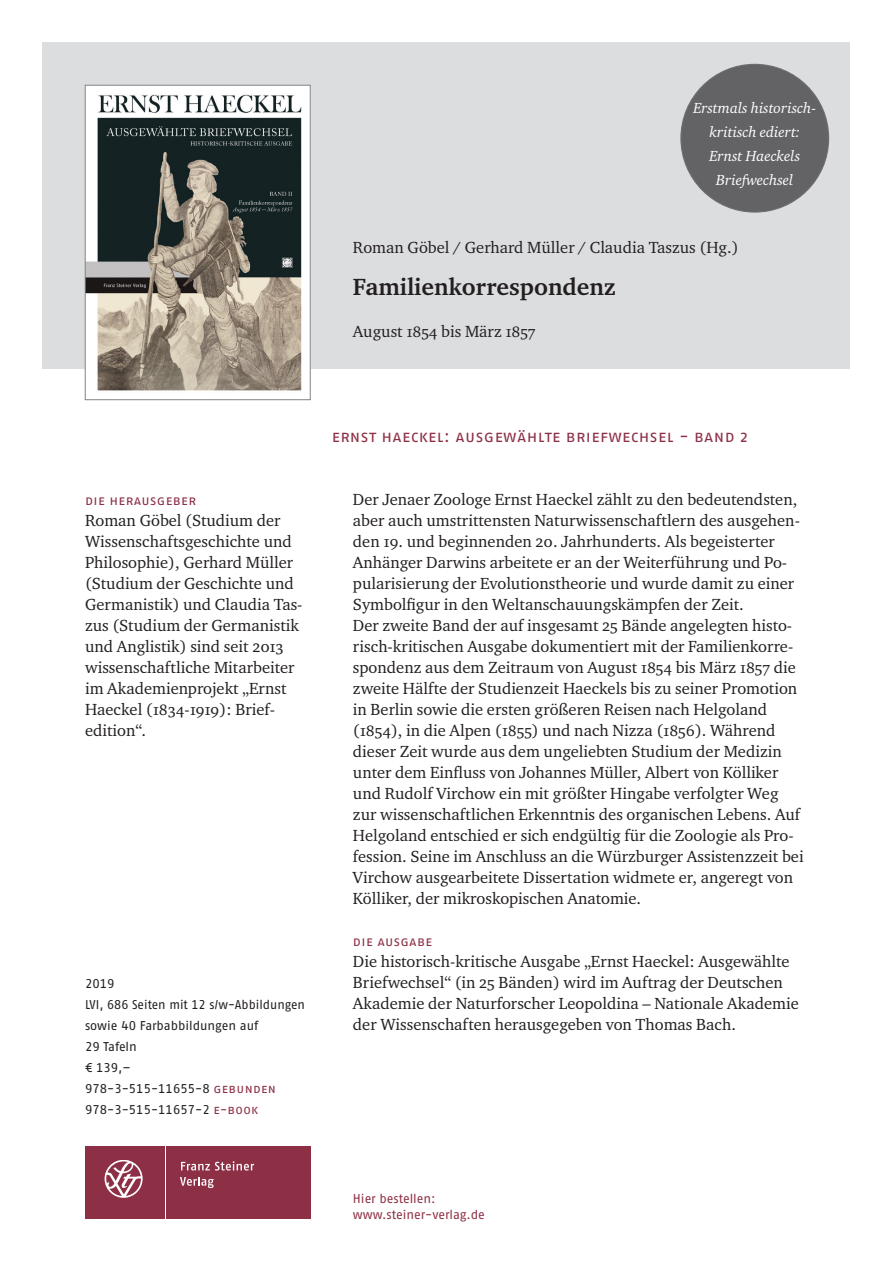
<style>
.page{position:relative;width:893px;height:1263px;background:#fff}
.page>*{position:absolute;margin:0;border:0;box-sizing:border-box;transform-origin:0 0}
.t1{font:700 24px "Charter ITC Pro";color:#231f20}
.t2{font:16.5px/21px "Charter ITC Pro";color:#231f20}
.t3{font:16.5px "Fago Pro";letter-spacing:.025em;color:#8d2f45}
.t4{font:italic 15px/24px "Charter ITC Pro";color:#fff;text-align:center}
.t5{font:13.5px "Fago Pro";letter-spacing:.025em;color:#8d2f45}
.t6{font:12.75px/21px "Fago Pro";color:#231f20}
.t7{font:12.75px/16.5px "Fago Pro";color:#8d2f45}
.s1{color:#8d2f45}
</style>
<div class="page">
<div style="left:43px;top:43px;width:807px;height:326px;background:#dcdddf"></div>
<div style="left:85px;top:1146px;width:79px;height:72px;background:#8d2f45"></div>
<div style="left:166px;top:1146px;width:144px;height:72px;background:#8d2f45"></div>
<svg style="left:181px;top:1161px;width:73px;height:9px"></svg>
<svg style="left:180px;top:1177px;width:34px;height:11px"></svg>
<svg style="left:105px;top:1160px;width:38px;height:38px"></svg>
<img style="left:87px;top:87px;width:221px;height:304px">
<div style="left:85px;top:85px;width:225px;height:315px;border:1px solid #808285"></div>
<div style="left:681px;top:64px;width:148px;height:148px;background:#636366;border-radius:50%"></div>
<p class="t4" style="left:693px;top:96px;width:124px">Erstmals historisch&shy;kritisch ediert:<br>Ernst Haeckels<br>Briefwechsel</p>
<p class="t2" style="left:353px;top:237px;width:387px">Roman Göbel / Gerhard Müller / Claudia Taszus (Hg.)</p>
<h1 class="t1" style="left:353px;top:272px;width:264px">Familienkorrespondenz</h1>
<p class="t2" style="left:353px;top:321px;width:184px">August 1854 bis März 1857</p>
<p class="t5" style="left:85px;top:492px;width:113px">die h erausgeber</p>
<p class="t2" style="left:85px;top:510px;width:219px">Roman Göbel (Studium der<br>Wissenschaftsgeschichte und<br>Philosophie), Gerhard Müller (Studium der Geschichte und<br>Germanistik) und Claudia Tas&shy;zus (Studium der Germanistik und Anglistik) sind seit 2013 wissenschaftliche Mitarbeiter im Akademienprojekt „Ernst<br>Haeckel (1834-1919): Brief&shy;edition“.</p>
<p class="t6" style="left:85px;top:973px;width:222px">2019<br>LVI, 686 Seiten mit 12 s/w-Abbildungen sowie 40 Farbabbildungen auf<br>29 Tafeln<br>€ 139,–<br>978-3-515-11655-8 <span class="s1">gebunden<br></span>978-3-515-11657-2 <span class="s1">e-book</span></p>
<p class="t3" style="left:332px;top:426px;width:418px">Ernst Haeckel: Ausgewäh lte B riefwech sel - Band 2</p>
<p class="t2" style="left:353px;top:489px;width:452px">Der Jenaer Zoologe Ernst Haeckel zählt zu den bedeutendsten, aber auch umstrittensten Naturwissenschaftlern des ausgehen&shy;den 19. und beginnenden 20. Jahrhunderts. Als begeisterter Anhänger Darwins arbeitete er an der Weiterführung und Po&shy;pularisierung der Evolutionstheorie und wurde damit zu einer Symbolfigur in den Weltanschauungskämpfen der Zeit.<br>Der zweite Band der auf insgesamt 25 Bände angelegten histo&shy;risch-kritischen Ausgabe dokumentiert mit der Familienkorre&shy;spondenz aus dem Zeitraum von August 1854 bis März 1857 die zweite Hälfte der Studienzeit Haeckels bis zu seiner Promotion in Berlin sowie die ersten größeren Reisen nach Helgoland (1854), in die Alpen (1855) und nach Nizza (1856). Während dieser Zeit wurde aus dem ungeliebten Studium der Medizin unter dem Einfluss von Johannes Müller, Albert von Kölliker und Rudolf Virchow ein mit größter Hingabe verfolgter Weg zur wissenschaftlichen Erkenntnis des organischen Lebens. Auf Helgoland entschied er sich endgültig für die Zoologie als Pro&shy;fession. Seine im Anschluss an die Würzburger Assistenzzeit bei Virchow ausgearbeitete Dissertation widmete er, angeregt von Kölliker, der mikroskopischen Anatomie.</p>
<p class="t5" style="left:353px;top:933px;width:81px">D ie Ausgabe</p>
<p class="t2" style="left:353px;top:951px;width:447px">Die historisch-kritische Ausgabe „Ernst Haeckel: Ausgewählte Briefwechsel“ (in 25 Bänden) wird im Auftrag der Deutschen Akademie der Naturforscher Leopoldina – Nationale Akademie der Wissenschaften herausgegeben von Thomas Bach.</p>
<p class="t7" style="left:353px;top:1190px;width:134px">Hier bestellen: www.steiner-verlag.de</p>
</div>
